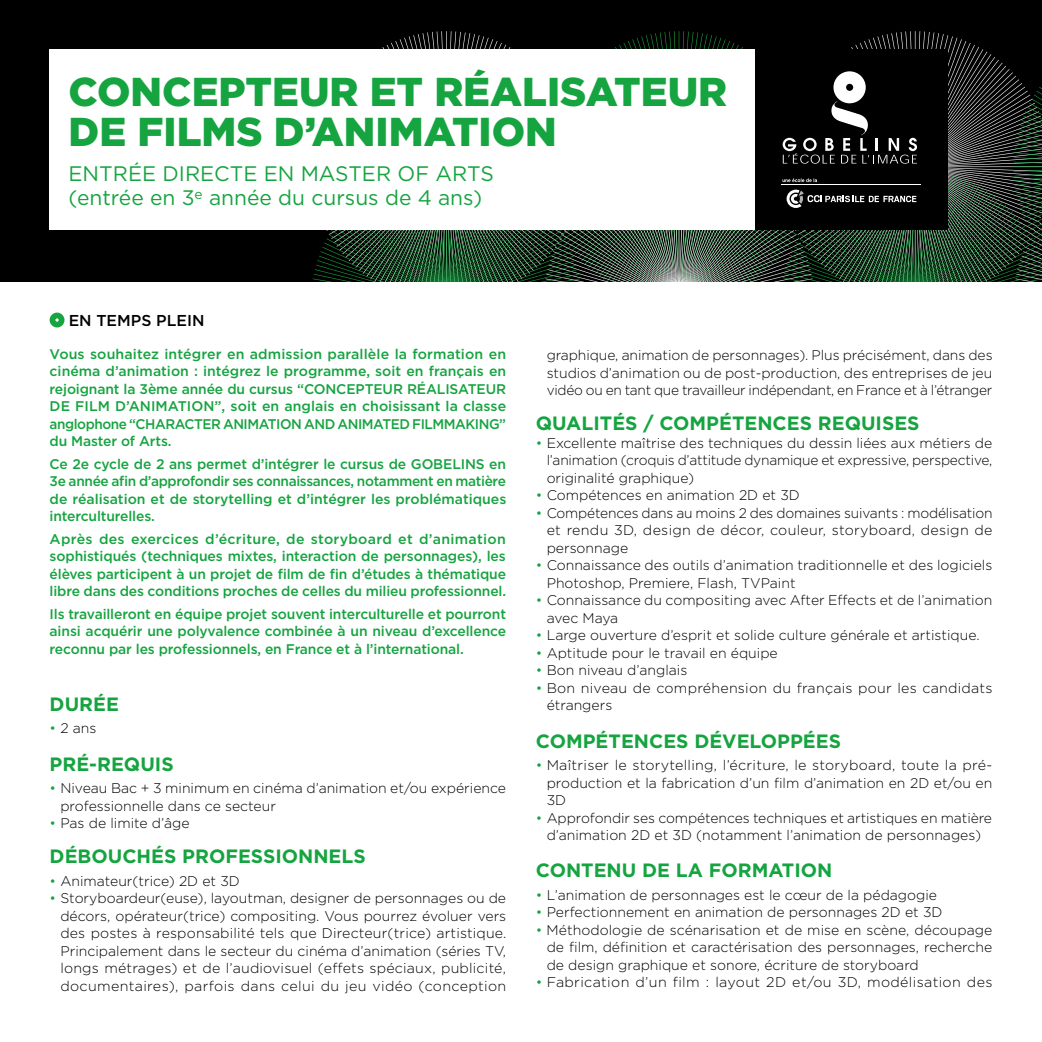
<style>
.page{position:relative;width:1042px;height:1042px;background:#fff}
.page>*{position:absolute;margin:0;border:0;box-sizing:border-box;transform-origin:0 0}
.t1{font:900 40.25px/40.2px "Gotham";color:#15a440}
.t2{font:21px/24.5px "Gotham";color:#15a440}
.t3{font:700 19.25px "Gotham";color:#15a440}
.t4{font:500 15.75px "Gotham";color:#000}
.t5{font:300 14px/17.5px "Gotham";color:#000;text-align:justify}
.t6{font:500 14px/17.5px "Gotham";letter-spacing:-.01em;color:#15a440;text-align:justify}
.t7{font:300 14px "Gotham";letter-spacing:.025em;color:#000}
.s1{color:#15a440}
</style>
<div class="page">
<div style="left:0;top:0;width:1042px;height:282px;background:#000"></div>
<svg style="left:50px;top:313px;width:14px;height:14px"></svg>
<div style="left:50px;top:50px;width:705px;height:180px;background:#fff"></div>
<svg style="left:311px;top:31px;width:731px;height:251px"></svg>
<h1 class="t1" style="left:69px;top:71px;width:660px">CONCEPTEUR ET RÉALISATEUR<br>DE FILMS D’ANIMATION</h1>
<h2 class="t2" style="left:69px;top:161px;width:427px">ENTRÉE DIRECTE EN MASTER OF ARTS (entrée en 3<sup>e</sup> année du cursus de 4 ans)</h2>
<p class="t4" style="left:69px;top:310px;width:137px">EN TEMPS PLEIN</p>
<p class="t6" style="left:50px;top:345px;width:458px">Vous souhaitez intégrer en admission parallèle la formation en cinéma d’animation : intégrez le programme, soit en français en rejoignant la 3ème année du cursus “CONCEPTEUR RÉALISATEUR DE FILM D’ANIMATION”, soit en anglais en choisissant la classe anglophone “CHARACTER ANIMATION AND ANIMATED FILMMAKING” du Master of Arts.</p>
<p class="t6" style="left:50px;top:455px;width:458px">Ce 2e cycle de 2 ans permet d’intégrer le cursus de GOBELINS en 3e année afin d’approfondir ses connaissances, notamment en matière de réalisation et de storytelling et d’intégrer les problématiques interculturelles.</p>
<p class="t6" style="left:50px;top:530px;width:458px">Après des exercices d’écriture, de storyboard et d’animation sophistiqués (techniques mixtes, interaction de personnages), les élèves participent à un projet de film de fin d’études à thématique libre dans des conditions proches de celles du milieu professionnel.</p>
<p class="t6" style="left:50px;top:605px;width:458px">Ils travailleront en équipe projet souvent interculturelle et pourront ainsi acquérir une polyvalence combinée à un niveau d’excellence reconnu par les professionnels, en France et à l’international.</p>
<h3 class="t3" style="left:50px;top:691px;width:71px">DURÉE</h3>
<p class="t5" style="left:50px;top:719px;width:48px"><span class="s1">•</span> 2 ans</p>
<h3 class="t3" style="left:50px;top:751px;width:126px">PRÉ-REQUIS</h3>
<p class="t5" style="left:60px;top:779px;width:447px;text-indent:-11px"><span class="s1">•</span> Niveau Bac + 3 minimum en cinéma d’animation et/ou expérience professionnelle dans ce secteur</p>
<p class="t5" style="left:50px;top:814px;width:141px"><span class="s1">•</span> Pas de limite d’âge</p>
<h3 class="t3" style="left:50px;top:843px;width:318px">DÉBOUCHÉS PROFESSIONNELS</h3>
<p class="t5" style="left:50px;top:871px;width:192px"><span class="s1">•</span> Animateur(trice) 2D et 3D</p>
<p class="t5" style="left:60px;top:889px;width:447px;text-indent:-11px"><span class="s1">•</span> Storyboardeur(euse), layoutman, designer de personnages ou de décors, opérateur(trice) compositing. Vous pourrez évoluer vers des postes à responsabilité tels que Directeur(trice) artistique.<br>Principalement dans le secteur du cinéma d’animation (séries TV, longs métrages) et de l’audiovisuel (effets spéciaux, publicité, documentaires), parfois dans celui du jeu vidéo (conception</p>
<p class="t5" style="left:547px;top:346px;width:447px">graphique, animation de personnages). Plus précisément, dans des studios d’animation ou de post-production, des entreprises de jeu vidéo ou en tant que travailleur indépendant, en France et à l’étranger</p>
<h3 class="t3" style="left:536px;top:411px;width:385px">QUALITÉS / COMPÉTENCES REQUISES</h3>
<p class="t5" style="left:547px;top:434px;width:447px;text-indent:-11px"><span class="s1">•</span> Excellente maîtrise des techniques du dessin liées aux métiers de l’animation (croquis d’attitude dynamique et expressive, perspective, originalité graphique)</p>
<p class="t5" style="left:536px;top:486px;width:265px"><span class="s1">•</span> Compétences en animation 2D et 3D</p>
<p class="t5" style="left:547px;top:504px;width:447px;text-indent:-11px"><span class="s1">•</span> Compétences dans au moins 2 des domaines suivants : modélisation et rendu 3D, design de décor, couleur, storyboard, design de personnage</p>
<p class="t5" style="left:547px;top:556px;width:447px;text-indent:-11px"><span class="s1">•</span> Connaissance des outils d’animation traditionnelle et des logiciels<br>Photoshop, Premiere, Flash, TVPaint</p>
<p class="t5" style="left:547px;top:591px;width:447px;text-indent:-11px"><span class="s1">•</span> Connaissance du compositing avec After Effects et de l’animation avec Maya</p>
<p class="t5" style="left:536px;top:626px;width:445px"><span class="s1">•</span> Large ouverture d’esprit et solide culture générale et artistique.</p>
<p class="t5" style="left:536px;top:644px;width:243px"><span class="s1">•</span> Aptitude pour le travail en équipe</p>
<p class="t5" style="left:536px;top:661px;width:153px"><span class="s1">•</span> Bon niveau d’anglais</p>
<p class="t5" style="left:547px;top:679px;width:447px;text-indent:-11px"><span class="s1">•</span> Bon niveau de compréhension du français pour les candidats étrangers</p>
<h3 class="t3" style="left:536px;top:728px;width:307px">COMPÉTENCES DÉVELOPPÉES</h3>
<p class="t5" style="left:547px;top:756px;width:447px;text-indent:-11px"><span class="s1">•</span> Maîtriser le storytelling, l’écriture, le storyboard, toute la pré&shy;production et la fabrication d’un film d’animation en 2D et/ou en 3D</p>
<p class="t5" style="left:536px;top:808px;width:458px;text-align:center"><span class="s1">•</span> Approfondir ses compétences techniques et artistiques en matière d’animation 2D et 3D (notamment l’animation de personnages)</p>
<h3 class="t3" style="left:536px;top:858px;width:298px">CONTENU DE LA FORMATION</h3>
<p class="t5" style="left:536px;top:886px;width:403px"><span class="s1">•</span> L’animation de personnages est le cœur de la pédagogie</p>
<p class="t5" style="left:536px;top:903px;width:408px"><span class="s1">•</span> Perfectionnement en animation de personnages 2D et 3D</p>
<p class="t5" style="left:547px;top:921px;width:447px;text-indent:-11px"><span class="s1">•</span> Méthodologie de scénarisation et de mise en scène, découpage de film, définition et caractérisation des personnages, recherche de design graphique et sonore, écriture de storyboard</p>
<p class="t7" style="left:536px;top:973px;width:458px"><span class="s1">•</span> Fabrication d’un film : layout 2D et/ou 3D, modélisation des</p>
</div>
